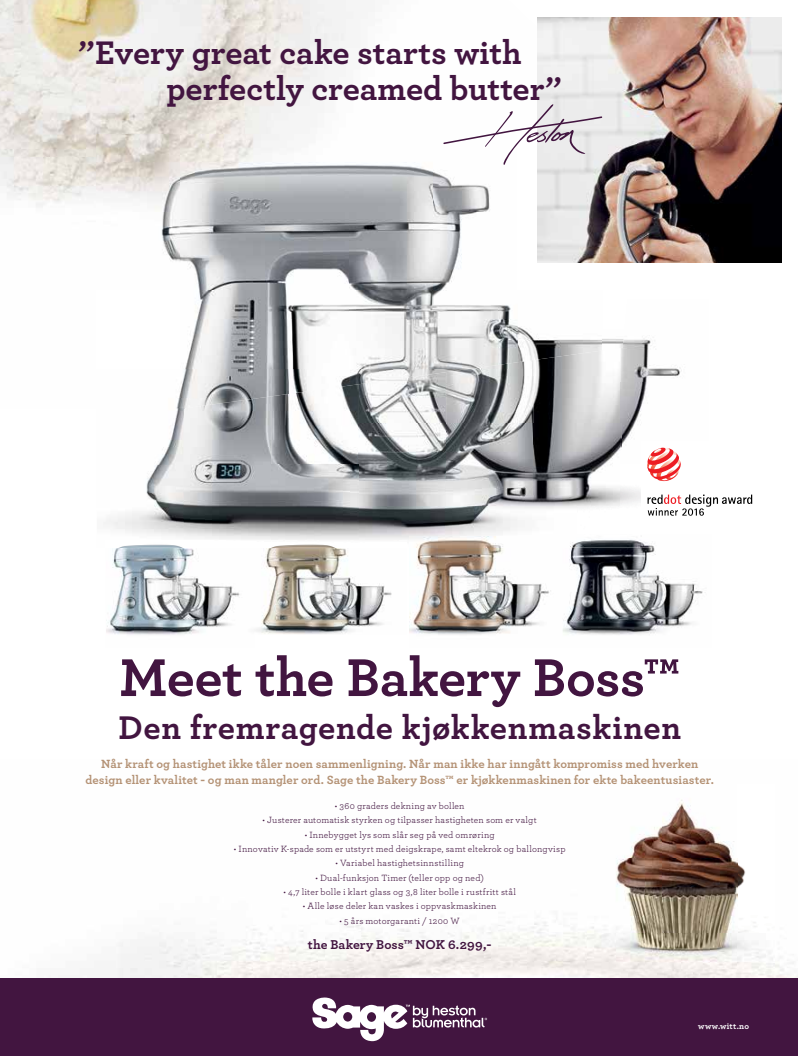
<style>
.page{position:relative;width:798px;height:1056px;background:#fff}
.page>*{position:absolute;margin:0;border:0;box-sizing:border-box;transform-origin:0 0}
.t1{font:700 55.75px "Archer";letter-spacing:-.005em;color:#421540}
.t2{font:700 34.38px "Archer";letter-spacing:.02em;color:#421540}
.t3{font:700 34.25px/36.5px "Archer";color:#421540}
.t4{font:700 13.5px "Archer";letter-spacing:.005em;color:#421540}
.t5{font:700 12.5px/16.2px "Archer";letter-spacing:.01em;color:#b49275;text-align:center}
.t6{font:9.5px "Archer";letter-spacing:.02em;color:#421540}
.t7{font:700 8.75px "Archer";letter-spacing:.035em;color:#fff}
</style>
<div class="page">
<img style="left:0;top:0;width:557px;height:157px">
<img style="left:0;top:157px;width:97px;height:50px">
<img style="left:106px;top:548px;width:134px;height:87px">
<img style="left:409px;top:548px;width:142px;height:87px">
<img style="left:563px;top:548px;width:140px;height:87px">
<img style="left:255px;top:548px;width:137px;height:86px">
<img style="left:627px;top:262px;width:81px;height:1px">
<img style="left:621px;top:339px;width:61px;height:166px">
<img style="left:359px;top:391px;width:87px;height:115px">
<img style="left:446px;top:362px;width:87px;height:144px">
<img style="left:533px;top:362px;width:88px;height:144px">
<img style="left:103px;top:408px;width:81px;height:128px">
<img style="left:184px;top:408px;width:87px;height:132px">
<img style="left:271px;top:391px;width:88px;height:149px">
<img style="left:358px;top:506px;width:219px;height:42px">
<img style="left:97px;top:134px;width:505px;height:157px">
<img style="left:185px;top:291px;width:332px;height:78px">
<img style="left:517px;top:326px;width:84px;height:36px">
<img style="left:601px;top:339px;width:23px;height:12px">
<img style="left:176px;top:369px;width:131px;height:39px">
<img style="left:341px;top:369px;width:126px;height:22px">
<img style="left:119px;top:540px;width:287px;height:8px">
<img style="left:562px;top:535px;width:92px;height:13px">
<img style="left:537px;top:18px;width:243px;height:244px">
<img style="left:587px;top:798px;width:187px;height:173px">
<div style="left:0;top:978px;width:797px;height:78px;background:#421540"></div>
<svg style="left:312px;top:997px;width:175px;height:44px"></svg>
<svg style="left:443px;top:104px;width:159px;height:61px"></svg>
<div style="left:640px;top:441px;width:118px;height:81px;background:#fff"></div>
<svg style="left:647px;top:448px;width:33px;height:33px"></svg>
<svg style="left:647px;top:495px;width:105px;height:21px"></svg>
<h3 class="t3" style="left:166px;top:32px;width:397px;text-indent:-88px">”Every great cake starts with perfectly creamed butter”</h3>
<h1 class="t1" style="left:119px;top:633px;width:562px">Meet the Bakery Boss™</h1>
<h2 class="t2" style="left:118px;top:700px;width:564px">Den fremragende kjøkkenmaskinen</h2>
<h3 class="t5" style="left:85px;top:754px;width:629px">Når kraft og hastighet ikke tåler noen sammenligning. Når man ikke har inngått kompromiss med hverken design eller kvalitet - og man mangler ord. Sage the Bakery Boss™ er kjøkkenmaskinen for ekte bakeentusiaster.</h3>
<p class="t6" style="left:335px;top:799px;width:131px">• 360 graders dekning av bollen</p>
<p class="t6" style="left:262px;top:813px;width:275px">• Justerer automatisk styrken og tilpasser hastigheten som er valgt</p>
<p class="t6" style="left:304px;top:828px;width:191px">• Innebygget lys som slår seg på ved omrøring</p>
<p class="t6" style="left:234px;top:842px;width:333px">• Innovativ K-spade som er utstyrt med deigskrape, samt eltekrok og ballongvisp</p>
<p class="t6" style="left:335px;top:857px;width:130px">• Variabel hastighetsinnstilling</p>
<p class="t6" style="left:315px;top:871px;width:170px">• Dual-funksjon Timer (teller opp og ned)</p>
<p class="t6" style="left:283px;top:885px;width:234px">• 4,7 liter bolle i klart glass og 3,8 liter bolle i rustfritt stål</p>
<p class="t6" style="left:303px;top:900px;width:195px">• Alle løse deler kan vaskes i oppvaskmaskinen</p>
<p class="t6" style="left:339px;top:914px;width:122px">• 5 års motorgaranti / 1200 W</p>
<h3 class="t4" style="left:308px;top:933px;width:185px">the Bakery Boss™ NOK 6.299,-</h3>
<p class="t7" style="left:698px;top:1019px;width:52px">www.witt.no</p>
</div>
